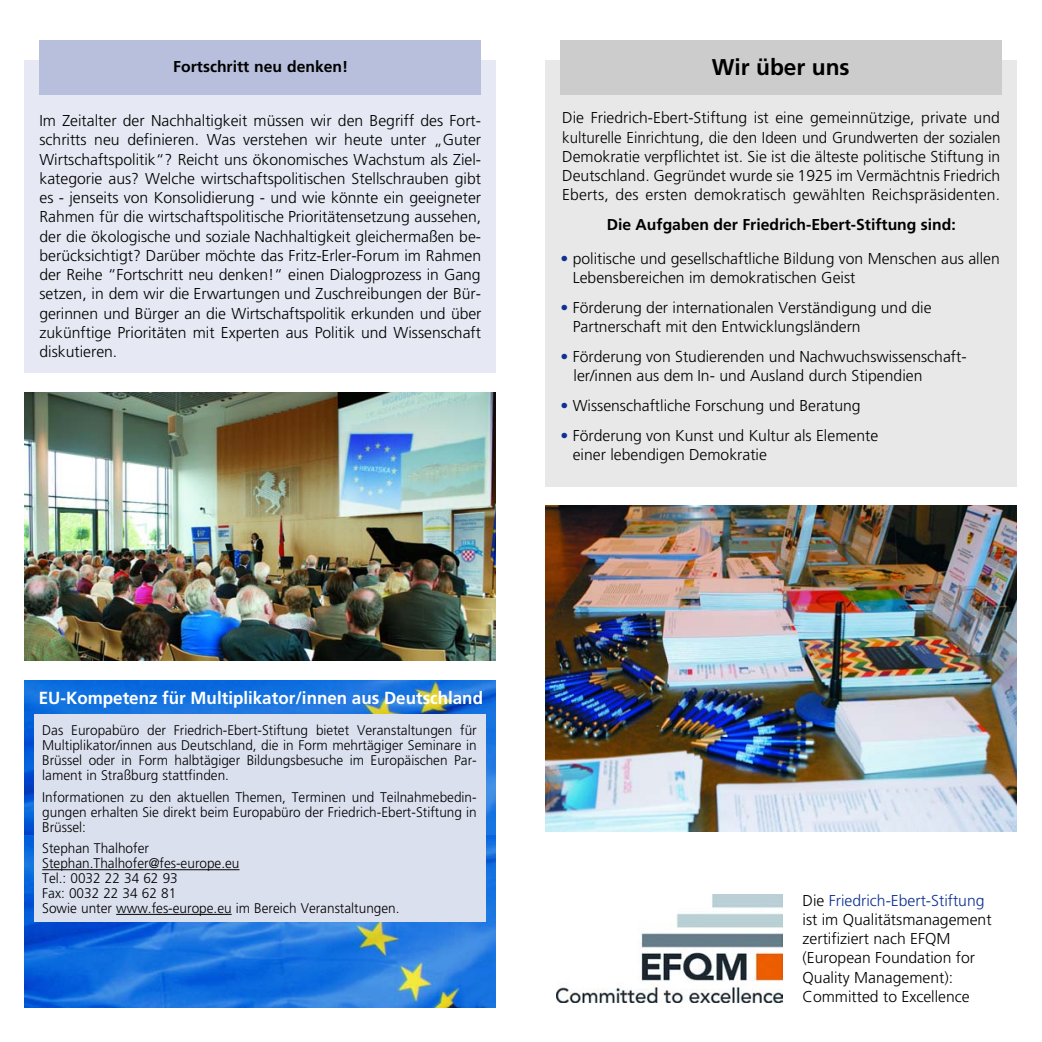
<style>
.page{position:relative;width:1042px;height:1042px;background:#fff}
.page>*{position:absolute;margin:0;border:0;box-sizing:border-box;transform-origin:0 0}
.t1{font:700 22.75px "Frutiger";color:#000}
.t2{font:700 17.5px "Frutiger";color:#fff}
.t3{font:300 15.75px/19.2px "Frutiger";color:#000}
.t4{font:700 15.75px "Frutiger";color:#000}
.t5{font:300 14px/14.9px "Frutiger";color:#000;text-align:justify}
.s1{color:#0e3192}
</style>
<div class="page">
<img style="left:25px;top:392px;width:471px;height:268px">
<div style="left:25px;top:60px;width:471px;height:312px;background:#e6e8f3"></div>
<div style="left:39px;top:40px;width:442px;height:54px;background:#b8bfdc"></div>
<img style="left:25px;top:834px;width:471px;height:173px">
<img style="left:25px;top:680px;width:471px;height:154px">
<div style="left:34px;top:714px;width:452px;height:208px;background:#dbe0ef"></div>
<hr style="left:42px;top:869px;width:197px;height:1px;background:#000">
<hr style="left:116px;top:914px;width:116px;height:1px;background:#000">
<div style="left:545px;top:60px;width:472px;height:426px;background:#e8e8e8"></div>
<div style="left:560px;top:40px;width:442px;height:54px;background:#ccc"></div>
<img style="left:556px;top:894px;width:226px;height:109px">
<img style="left:545px;top:506px;width:472px;height:325px">
<p class="t4" style="left:173px;top:60px;width:177px">Fortschritt neu denken!</p>
<p class="t3" style="left:39px;top:112px;width:443px;text-align:justify">Im Zeitalter der Nachhaltigkeit müssen wir den Begriff des Fort&shy;schritts neu definieren. Was verstehen wir heute unter „Guter Wirtschaftspolitik“? Reicht uns ökonomisches Wachstum als Ziel&shy;kategorie aus? Welche wirtschaftspolitischen Stellschrauben gibt es - jenseits von Konsolidierung - und wie könnte ein geeigneter Rahmen für die wirtschaftspolitische Prioritätensetzung aussehen, der die ökologische und soziale Nachhaltigkeit gleichermaßen be&shy;berücksichtigt? Darüber möchte das Fritz-Erler-Forum im Rahmen der Reihe “Fortschritt neu denken!“ einen Dialogprozess in Gang setzen, in dem wir die Erwartungen und Zuschreibungen der Bür&shy;gerinnen und Bürger an die Wirtschaftspolitik erkunden und über zukünftige Prioritäten mit Experten aus Politik und Wissenschaft diskutieren.</p>
<h1 class="t1" style="left:712px;top:58px;width:139px">Wir über uns</h1>
<p class="t3" style="left:562px;top:110px;width:440px;text-align:justify">Die Friedrich-Ebert-Stiftung ist eine gemeinnützige, private und kulturelle Einrichtung, die den Ideen und Grundwerten der sozialen Demokratie verpflichtet ist. Sie ist die älteste politische Stiftung in Deutschland. Gegründet wurde sie 1925 im Vermächtnis Friedrich Eberts, des ersten demokratisch gewählten Reichspräsidenten.</p>
<p class="t4" style="left:607px;top:218px;width:351px">Die Aufgaben der Friedrich-Ebert-Stiftung sind:</p>
<p class="t3" style="left:573px;top:250px;width:429px;text-indent:-12px"><span class="s1">•</span> politische und gesellschaftliche Bildung von Menschen aus allen<br>Lebensbereichen im demokratischen Geist</p>
<p class="t3" style="left:573px;top:299px;width:360px;text-indent:-12px"><span class="s1">•</span> Förderung der internationalen Verständigung und die<br>Partnerschaft mit den Entwicklungsländern</p>
<p class="t3" style="left:573px;top:348px;width:394px;text-indent:-13px"><span class="s1">•</span> Förderung von Studierenden und Nachwuchswissenschaft&shy;ler/innen aus dem In- und Ausland durch Stipendien</p>
<p class="t3" style="left:560px;top:397px;width:302px"><span class="s1">•</span> Wissenschaftliche Forschung und Beratung</p>
<p class="t3" style="left:573px;top:427px;width:307px;text-indent:-12px"><span class="s1">•</span> Förderung von Kunst und Kultur als Elemente einer lebendigen Demokratie</p>
<p class="t2" style="left:39px;top:690px;width:446px">EU-Kompetenz für Multiplikator/innen aus Deutschland</p>
<p class="t5" style="left:42px;top:724px;width:436px">Das Europabüro der Friedrich-Ebert-Stiftung bietet Veranstaltungen für Multiplikator/innen aus Deutschland, die in Form mehrtägiger Seminare in Brüssel oder in Form halbtägiger Bildungsbesuche im Europäischen Par&shy;lament in Straßburg stattfinden.</p>
<p class="t5" style="left:42px;top:790px;width:436px">Informationen zu den aktuellen Themen, Terminen und Teilnahmebedin&shy;gungen erhalten Sie direkt beim Europabüro der Friedrich-Ebert-Stiftung in Brüssel:</p>
<p class="t5" style="left:42px;top:842px;width:359px;text-align:left">Stephan Thalhofer<br>Stephan.Thalhofer@fes-europe.eu<br>Tel.: 0032 22 34 62 93<br>Fax: 0032 22 34 62 81<br>Sowie unter www.fes-europe.eu im Bereich Veranstaltungen.</p>
<p class="t3" style="left:802px;top:891px;width:190px">Die <span class="s1">Friedrich-Ebert-Stiftung </span>ist im Qualitätsmanagement zertifiziert nach EFQM (European Foundation for<br>Quality Management):<br>Committed to Excellence</p>
</div>
